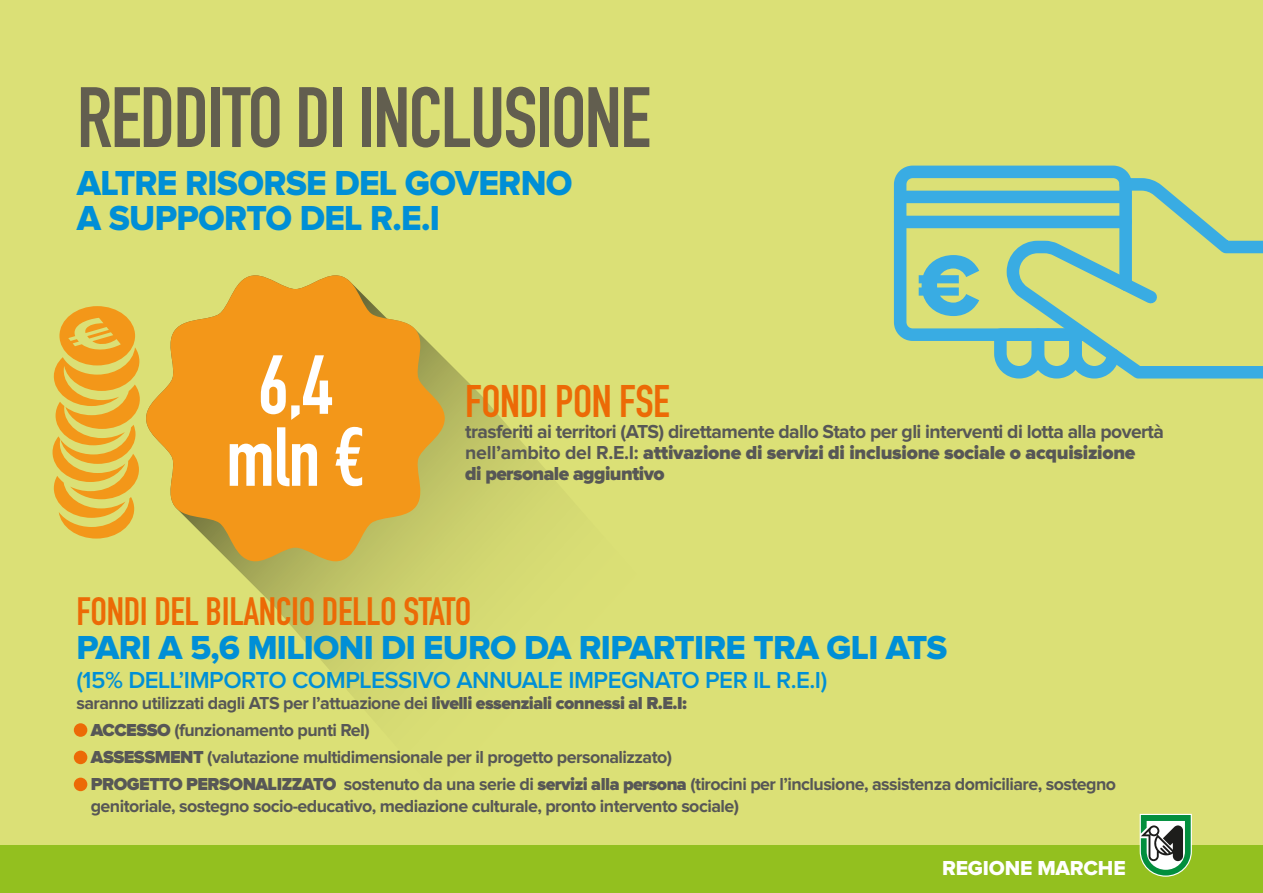
<style>
.page{position:relative;width:1263px;height:893px;background:#fff}
.page>*{position:absolute;margin:0;border:0;box-sizing:border-box;transform-origin:0 0}
.t1{font:88.35px "Proxima Nova Extrabld";color:#39ace3}
.t2{font:84px "DIN Engschrift Std";letter-spacing:-.02em;color:#625e4f}
.t3{font:82.2px/72px "DIN Engschrift Std";color:#fff;text-align:center}
.t4{font:45px "DIN Engschrift Std";letter-spacing:-.01em;color:#ec6a06}
.t5{font:39px "DIN Engschrift Std";letter-spacing:-.01em;color:#ec6a06}
.t6{font:36px/34.5px "Proxima Nova Extrabld";letter-spacing:-.02em;color:#008fd6}
.t7{font:34.5px "Proxima Nova Extrabld";letter-spacing:-.02em;color:#008fd6}
.t8{font:600 24px "Proxima Nova";letter-spacing:-.02em;color:#008fd6}
.t9{font:21px "Proxima Nova Extrabld";letter-spacing:-.01em;color:#fff}
.t10{font:700 19.5px/21px "Proxima Nova";letter-spacing:-.03em;color:#575756}
.t11{font:700 18px/21.6px "Proxima Nova";letter-spacing:-.03em;color:#575756}
.s1{font-weight:900}
.s2{font-weight:600;font-size:22.5px}
</style>
<div class="page">
<div style="left:0;top:0;width:1263px;height:892px;background:#dbe076"></div>
<div style="left:0;top:846px;width:1263px;height:47px;background:#93c01f"></div>
<svg style="left:1138px;top:813px;width:55px;height:64px;background:#7ba87b"></svg>
<svg style="left:461px;top:375px;width:91px;height:201px"></svg>
<svg style="left:146px;top:275px;width:299px;height:286px;fill:#f39719"></svg>
<svg style="left:53px;top:306px;width:87px;height:233px"></svg>
<div style="left:74px;top:723px;width:13px;height:14px;background:#ec6a06;border-radius:50%"></div>
<div style="left:74px;top:751px;width:13px;height:13px;background:#ec6a06;border-radius:50%"></div>
<div style="left:74px;top:778px;width:13px;height:13px;background:#ec6a06;border-radius:50%"></div>
<svg style="left:893px;top:165px;width:234px;height:170px;background:#52b4d1"></svg>
<svg style="left:899px;top:172px;width:364px;height:207px"></svg>
<h2 class="t2" style="left:77px;top:68px;width:575px">REDDITO DI INCLUSIONE</h2>
<h3 class="t6" style="left:77px;top:167px;width:497px">ALTRE RISORSE DEL GOVERNO<br>A SUPPORTO DEL R.E.I</h3>
<h1 class="t1" style="left:917px;top:245px;width:65px">€</h1>
<h3 class="t3" style="left:226px;top:350px;width:140px">6,4 mln €</h3>
<h3 class="t4" style="left:465px;top:375px;width:206px">FONDI PON FSE</h3>
<p class="t10" style="left:465px;top:422px;width:700px">trasferiti ai territori (ATS) direttamente dallo Stato per gli interventi di lotta alla povertà nell’ambito del R.E.I: <span class="s1">attivazione di servizi di inclusione sociale o acquisizione<br>di personale aggiuntivo</span></p>
<h3 class="t5" style="left:77px;top:588px;width:396px">FONDI DEL BILANCIO DELLO STATO</h3>
<h3 class="t7" style="left:77px;top:632px;width:872px">PARI A 5,6 MILIONI DI EURO DA RIPARTIRE TRA GLI ATS</h3>
<h3 class="t8" style="left:77px;top:669px;width:752px">(15% DELL’IMPORTO COMPLESSIVO ANNUALE IMPEGNATO PER IL R.E.I)</h3>
<p class="t11" style="left:77px;top:693px;width:612px">saranno utilizzati dagli ATS per l’attuazione dei <span class="s1">livelli essenziali connessi al R.E.I:</span></p>
<p class="t11" style="left:77px;top:720px;width:295px"><span class="s2">•</span> <span class="s1">ACCESSO</span> (funzionamento punti ReI)</p>
<p class="t11" style="left:77px;top:747px;width:597px"><span class="s2">•</span> <span class="s1">ASSESSMENT</span> (valutazione multidimensionale per il progetto personalizzato)</p>
<p class="t11" style="left:91px;top:774px;width:1027px;text-indent:-14px"><span class="s2">•</span> <span class="s1">PROGETTO PERSONALIZZATO</span> sostenuto da una serie di <span class="s1">servizi alla persona</span> (tirocini per l’inclusione, assistenza domiciliare, sostegno genitoriale, sostegno socio-educativo, mediazione culturale, pronto intervento sociale)</p>
<p class="t9" style="left:942px;top:858px;width:185px">REGIONE MARCHE</p>
</div>
